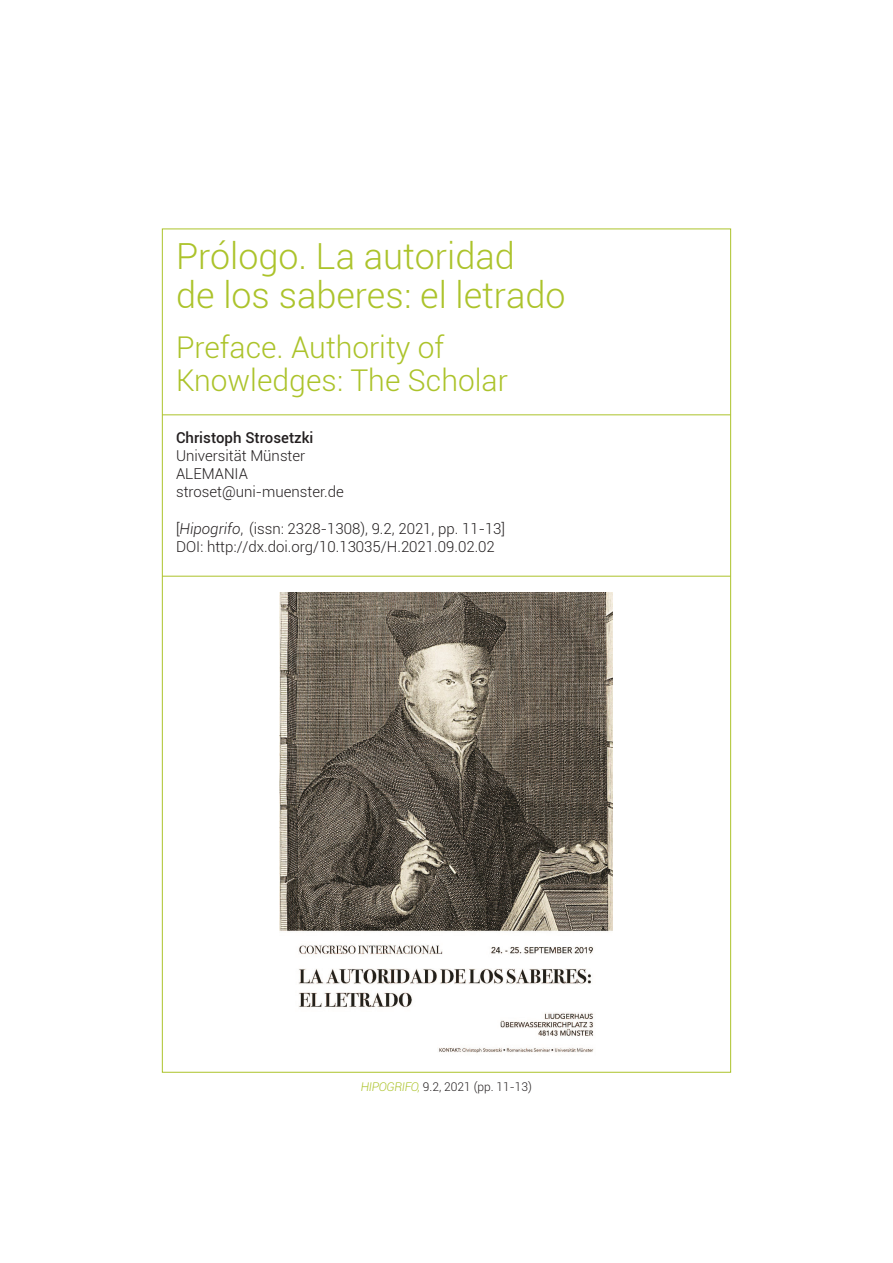
<style>
.page{position:relative;width:893px;height:1263px;background:#fff}
.page>*{position:absolute;margin:0;border:0;box-sizing:border-box;transform-origin:0 0}
.t1{font:300 36px/39px "Roboto";color:#acc32b}
.t2{font:300 30px/33px "Roboto";color:#acc32b}
.t3{font:300 15px/18px "Roboto";color:#231f20}
.t4{font:500 15px "Roboto";color:#231f20}
.t5{font:300 12px "Roboto";color:#231f20}
.s1{font-style:italic}
.s2{font-style:italic;color:#acc32b}
</style>
<div class="page">
<hr style="left:162px;top:415px;width:568px;height:1px;background:#acc32b">
<hr style="left:162px;top:576px;width:568px;height:1px;background:#acc32b">
<img style="left:279px;top:592px;width:334px;height:461px">
<h1 class="t1" style="left:176px;top:235px;width:391px">Prólogo. La autoridad<br>de los saberes: el letrado</h1>
<h2 class="t2" style="left:176px;top:329px;width:333px">Preface. Authority of<br>Knowledges: The Scholar</h2>
<p class="t4" style="left:176px;top:427px;width:139px">Christoph Strosetzki</p>
<p class="t3" style="left:176px;top:446px;width:169px">Universität Münster<br>ALEMANIA stroset@uni-muenster.de</p>
<p class="t3" style="left:176px;top:520px;width:331px">[<span class="s1">Hipogrifo</span>, (issn: 2328-1308), 9.2, 2021, pp. 11-13]<br>DOI: http://dx.doi.org/10.13035/H.2021.09.02.02</p>
<p class="t5" style="left:361px;top:1079px;width:173px"><span class="s2">HIPOGRIFO,</span> 9.2, 2021 (pp. 11-13)</p>
</div>
